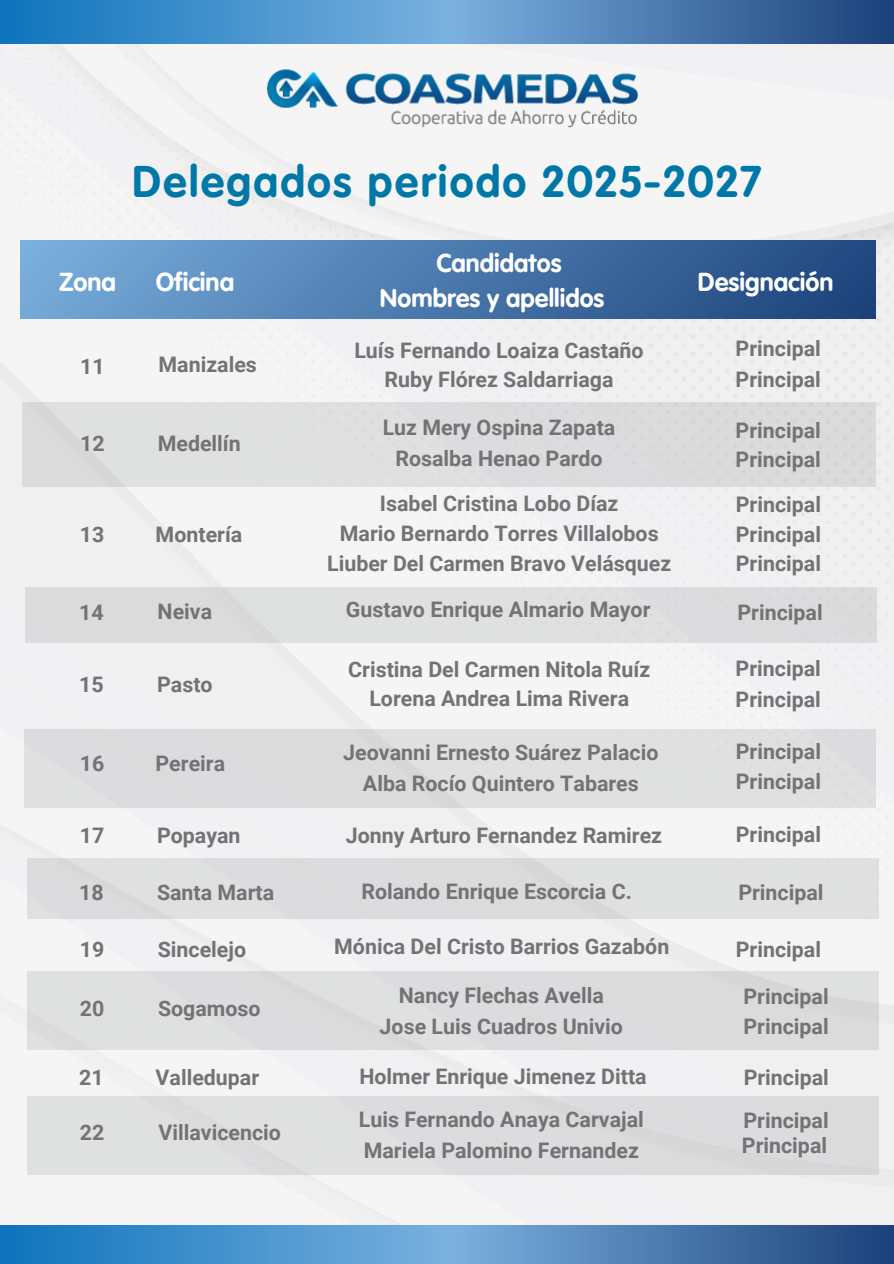
<style>
.page{position:relative;width:894px;height:1264px;background:#fff}
.page>*{position:absolute;margin:0;border:0;box-sizing:border-box;transform-origin:0 0}
.t1{font:700 43.35px "VAG Rounded Next";letter-spacing:.05em;color:#0078a7}
.t2{font:700 25.35px "VAG Rounded Next";color:#fff}
.t3{font:700 25.2px/35px "VAG Rounded Next";color:#fff;text-align:center}
.t4{font:700 21.3px "Roboto";color:#737373}
</style>
<div class="page">
<div style="left:0;top:44px;width:893px;height:1181px;background:#f2f2f5"></div>
<div style="left:21px;top:240px;width:854px;height:78px;background:linear-gradient(to right,#77acdb,#1e457d)"></div>
<div style="left:22px;top:402px;width:853px;height:84px;background:#dbdbe0"></div>
<svg style="left:0;top:0;width:893px;height:44px;background:#4785bd"></svg>
<svg style="left:0;top:1225px;width:893px;height:38px;background:#4785bd"></svg>
<img style="left:228px;top:48px;width:439px;height:93px">
<div style="left:25px;top:587px;width:851px;height:55px;background:#dbdbe0"></div>
<div style="left:24px;top:729px;width:850px;height:78px;background:#dfe0e0"></div>
<div style="left:27px;top:858px;width:851px;height:60px;background:#dddee0"></div>
<div style="left:27px;top:971px;width:851px;height:79px;background:#dbdbe0"></div>
<div style="left:27px;top:1095px;width:851px;height:79px;background:#dbdbe0"></div>
<h2 class="t1" style="left:132px;top:151px;width:630px">Delegados periodo 2025-2027</h2>
<p class="t2" style="left:59px;top:264px;width:59px">Zona</p>
<p class="t2" style="left:156px;top:264px;width:80px">Oficina</p>
<h2 class="t4" style="left:80px;top:354px;width:26px">11</h2>
<p class="t4" style="left:80px;top:431px;width:26px">12</p>
<p class="t4" style="left:158px;top:352px;width:100px">Manizales</p>
<p class="t4" style="left:158px;top:431px;width:84px">Medellín</p>
<p class="t4" style="left:80px;top:522px;width:26px">13</p>
<p class="t4" style="left:156px;top:522px;width:88px">Montería</p>
<h1 class="t3" style="left:380px;top:245px;width:226px">Candidatos<br>Nombres y apellidos</h1>
<h2 class="t2" style="left:697px;top:264px;width:137px">Designación</h2>
<h2 class="t4" style="left:735px;top:336px;width:87px">Principal</h2>
<p class="t4" style="left:354px;top:338px;width:291px">Luís Fernando Loaiza Castaño</p>
<p class="t4" style="left:384px;top:367px;width:230px">Ruby Flórez Saldarriaga</p>
<p class="t4" style="left:735px;top:367px;width:87px">Principal</p>
<p class="t4" style="left:382px;top:415px;width:234px">Luz Mery Ospina Zapata</p>
<p class="t4" style="left:395px;top:446px;width:209px">Rosalba Henao Pardo</p>
<p class="t4" style="left:380px;top:491px;width:240px">Isabel Cristina Lobo Díaz</p>
<p class="t4" style="left:340px;top:521px;width:320px">Mario Bernardo Torres Villalobos</p>
<p class="t4" style="left:327px;top:551px;width:345px">Liuber Del Carmen Bravo Velásquez</p>
<p class="t4" style="left:735px;top:418px;width:87px">Principal</p>
<p class="t4" style="left:735px;top:447px;width:87px">Principal</p>
<p class="t4" style="left:735px;top:492px;width:87px">Principal</p>
<p class="t4" style="left:735px;top:522px;width:87px">Principal</p>
<p class="t4" style="left:735px;top:551px;width:87px">Principal</p>
<p class="t4" style="left:79px;top:600px;width:26px">14</p>
<p class="t4" style="left:158px;top:599px;width:56px">Neiva</p>
<p class="t4" style="left:346px;top:597px;width:306px">Gustavo Enrique Almario Mayor</p>
<p class="t4" style="left:737px;top:600px;width:87px">Principal</p>
<p class="t4" style="left:79px;top:672px;width:26px">15</p>
<p class="t4" style="left:157px;top:672px;width:57px">Pasto</p>
<p class="t4" style="left:80px;top:751px;width:26px">16</p>
<p class="t4" style="left:155px;top:751px;width:71px">Pereira</p>
<p class="t4" style="left:735px;top:656px;width:87px">Principal</p>
<p class="t4" style="left:348px;top:657px;width:303px">Cristina Del Carmen Nitola Ruíz</p>
<p class="t4" style="left:369px;top:686px;width:261px">Lorena Andrea Lima Rivera</p>
<p class="t4" style="left:735px;top:687px;width:87px">Principal</p>
<p class="t4" style="left:343px;top:740px;width:316px">Jeovanni Ernesto Suárez Palacio</p>
<p class="t4" style="left:363px;top:771px;width:277px">Alba Rocío Quintero Tabares</p>
<p class="t4" style="left:735px;top:739px;width:87px">Principal</p>
<p class="t4" style="left:735px;top:769px;width:87px">Principal</p>
<p class="t4" style="left:80px;top:823px;width:26px">17</p>
<p class="t4" style="left:157px;top:823px;width:85px">Popayan</p>
<p class="t4" style="left:346px;top:823px;width:318px">Jonny Arturo Fernandez Ramirez</p>
<p class="t4" style="left:735px;top:822px;width:87px">Principal</p>
<p class="t4" style="left:79px;top:880px;width:26px">18</p>
<p class="t4" style="left:157px;top:880px;width:119px">Santa Marta</p>
<p class="t4" style="left:361px;top:879px;width:272px">Rolando Enrique Escorcia C.</p>
<p class="t4" style="left:738px;top:880px;width:87px">Principal</p>
<p class="t4" style="left:80px;top:937px;width:26px">19</p>
<p class="t4" style="left:158px;top:937px;width:90px">Sincelejo</p>
<p class="t4" style="left:334px;top:934px;width:336px">Mónica Del Cristo Barrios Gazabón</p>
<p class="t4" style="left:735px;top:937px;width:87px">Principal</p>
<p class="t4" style="left:80px;top:995px;width:26px">20</p>
<p class="t4" style="left:158px;top:995px;width:104px">Sogamoso</p>
<p class="t4" style="left:398px;top:983px;width:206px">Nancy Flechas Avella</p>
<p class="t4" style="left:379px;top:1013px;width:245px">Jose Luis Cuadros Univio</p>
<p class="t4" style="left:743px;top:984px;width:87px">Principal</p>
<p class="t4" style="left:743px;top:1013px;width:87px">Principal</p>
<p class="t4" style="left:79px;top:1065px;width:26px">21</p>
<p class="t4" style="left:155px;top:1065px;width:105px">Valledupar</p>
<p class="t4" style="left:359px;top:1064px;width:289px">Holmer Enrique Jimenez Ditta</p>
<p class="t4" style="left:743px;top:1065px;width:87px">Principal</p>
<p class="t4" style="left:80px;top:1119px;width:26px">22</p>
<p class="t4" style="left:158px;top:1119px;width:124px">Villavicencio</p>
<p class="t4" style="left:359px;top:1107px;width:286px">Luis Fernando Anaya Carvajal</p>
<p class="t4" style="left:363px;top:1137px;width:276px">Mariela Palomino Fernandez</p>
<p class="t4" style="left:743px;top:1108px;width:87px">Principal</p>
<p class="t4" style="left:741px;top:1133px;width:87px">Principal</p>
</div>
